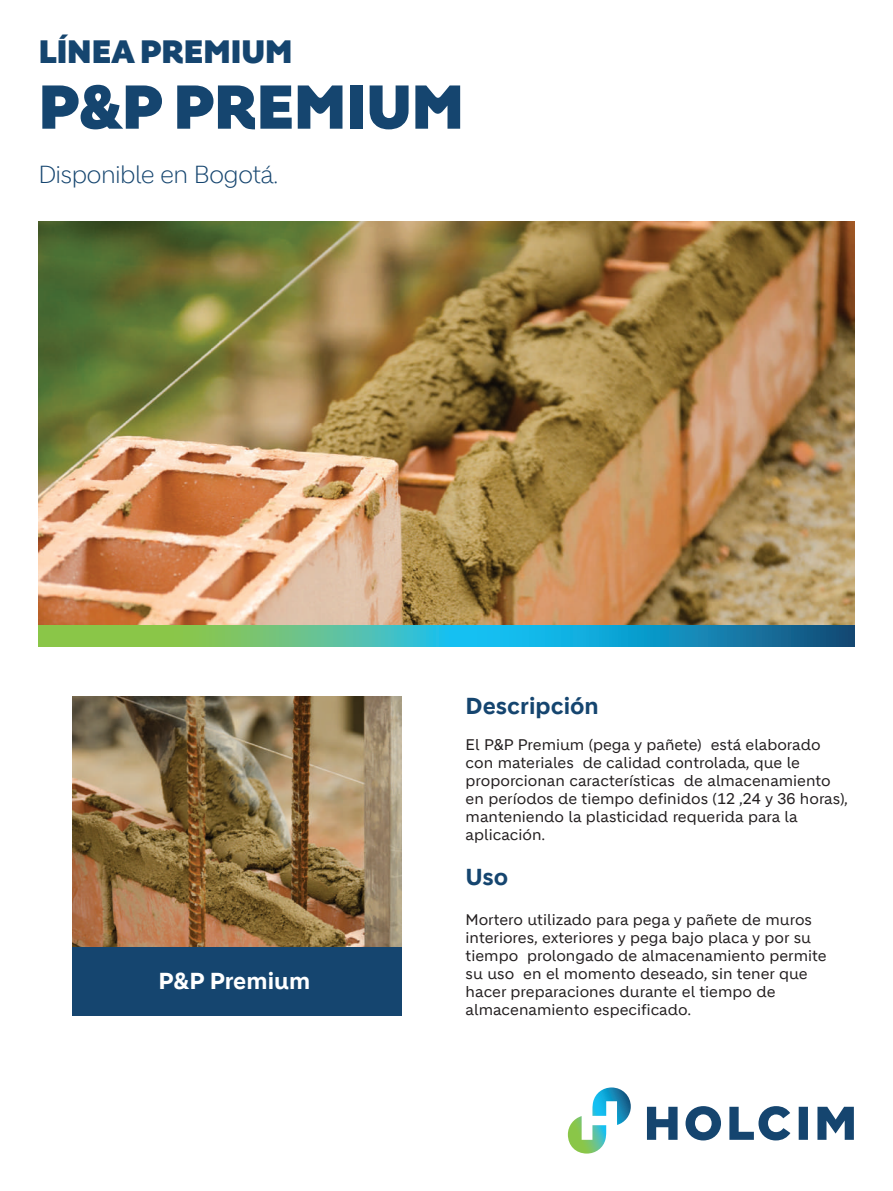
<style>
.page{position:relative;width:893px;height:1191px;background:#fff}
.page>*{position:absolute;margin:0;border:0;box-sizing:border-box;transform-origin:0 0}
.t1{font:900 60px "Holcim Headline";color:#15456f}
.t2{font:900 31.5px "Holcim Headline";color:#15456f}
.t3{font:300 24px "Holcim Headline";color:#15456f}
.t4{font:700 22.5px "Holcim";color:#15456f}
.t5{font:700 22.5px "Holcim";color:#fff}
.t6{font:15px/18px "Holcim";color:#231f20}
</style>
<div class="page">
<img style="left:39px;top:221px;width:815px;height:404px">
<svg style="left:647px;top:1106px;width:207px;height:34px"></svg>
<svg style="left:568px;top:1087px;width:63px;height:66px"></svg>
<svg style="left:39px;top:625px;width:815px;height:21px;background:#40ab9e"></svg>
<img style="left:72px;top:696px;width:330px;height:250px">
<div style="left:72px;top:946px;width:330px;height:69px;background:#15456f"></div>
<h2 class="t2" style="left:39px;top:33px;width:255px">LÍNEA PREMIUM</h2>
<h1 class="t1" style="left:39px;top:72px;width:427px">P&amp;P PREMIUM</h1>
<h3 class="t3" style="left:39px;top:161px;width:241px">Disponible en Bogotá.</h3>
<h3 class="t5" style="left:158px;top:967px;width:153px">P&amp;P Premium</h3>
<h3 class="t4" style="left:466px;top:693px;width:135px">Descripción</h3>
<p class="t6" style="left:466px;top:736px;width:384px">El P&amp;P Premium (pega y pañete) está elaborado con materiales de calidad controlada, que le proporcionan características de almacenamiento en períodos de tiempo definidos (12 ,24 y 36 horas), manteniendo la plasticidad requerida para la aplicación.</p>
<h3 class="t4" style="left:466px;top:864px;width:44px">Uso</h3>
<p class="t6" style="left:466px;top:910px;width:363px">Mortero utilizado para pega y pañete de muros interiores, exteriores y pega bajo placa y por su tiempo prolongado de almacenamiento permite su uso en el momento deseado, sin tener que hacer preparaciones durante el tiempo de almacenamiento especificado.</p>
</div>
